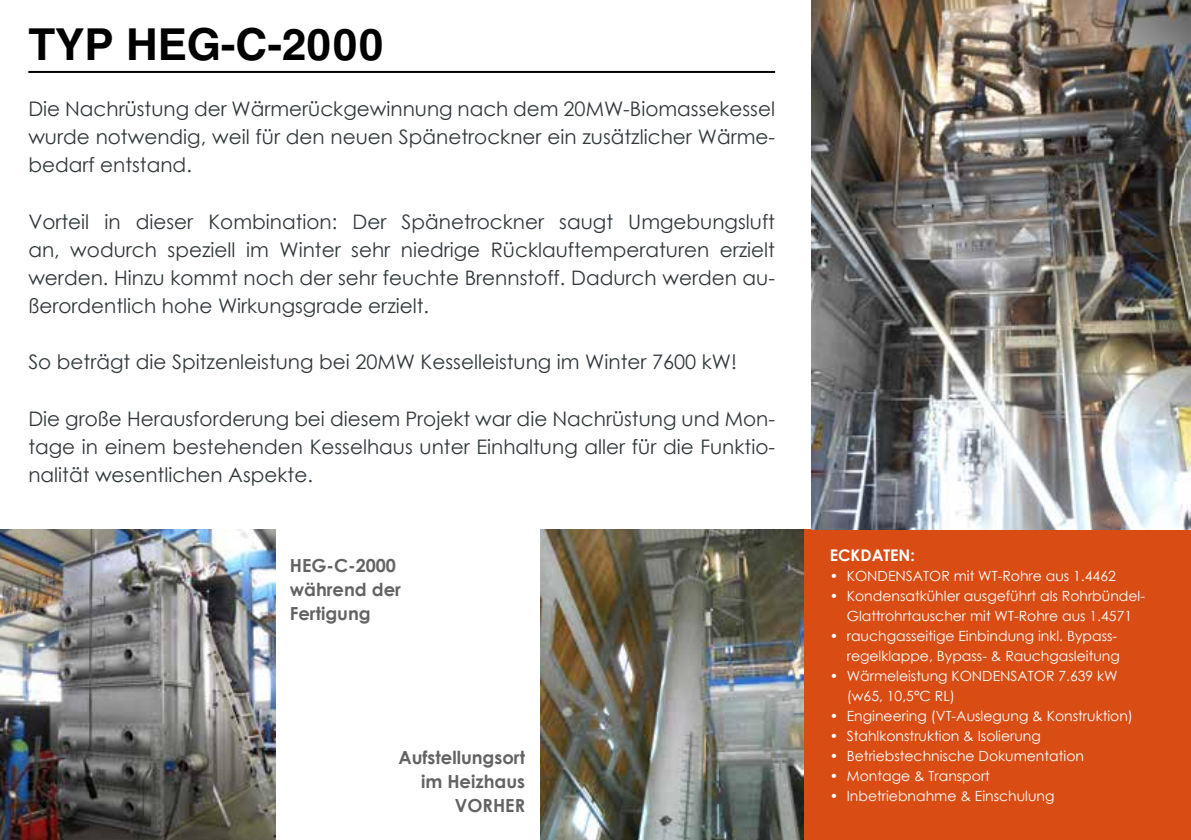
<style>
.page{position:relative;width:1191px;height:840px;background:#fff}
.page>*{position:absolute;margin:0;border:0;box-sizing:border-box;transform-origin:0 0}
.t1{font:700 44px "Helvetica LT Std";color:#000}
.t2{font:20px/28px "Century Gothic";color:#30383b;text-align:justify}
.t3{font:700 18px/24px "Century Gothic";color:#646363}
.t4{font:700 16px "Century Gothic";color:#fff}
.t5{font:14px/20px "Century Gothic";color:#fff;text-align:center}
</style>
<div class="page">
<div style="left:803px;top:529px;width:388px;height:310px;background:#d94d15"></div>
<img style="left:811px;top:0;width:380px;height:529px">
<img style="left:540px;top:529px;width:263px;height:310px">
<img style="left:0;top:529px;width:275px;height:310px">
<hr style="left:28px;top:71px;width:747px;height:2px;background:#000">
<h1 class="t1" style="left:28px;top:18px;width:356px">TYP HEG-C-2000</h1>
<p class="t2" style="left:28px;top:95px;width:748px">Die Nachrüstung der Wärmerückgewinnung nach dem 20MW-Biomassekessel wurde notwendig, weil für den neuen Spänetrockner ein zusätzlicher Wärme&shy;bedarf entstand.</p>
<p class="t2" style="left:28px;top:207px;width:748px">Vorteil in dieser Kombination: Der Spänetrockner saugt Umgebungsluft an, wodurch speziell im Winter sehr niedrige Rücklauftemperaturen erzielt werden. Hinzu kommt noch der sehr feuchte Brennstoff. Dadurch werden au&shy;ßerordentlich hohe Wirkungsgrade erzielt.</p>
<p class="t2" style="left:28px;top:347px;width:710px">So beträgt die Spitzenleistung bei 20MW Kesselleistung im Winter 7600 kW!</p>
<p class="t2" style="left:28px;top:404px;width:748px">Die große Herausforderung bei diesem Projekt war die Nachrüstung und Mon&shy;tage in einem bestehenden Kesselhaus unter Einhaltung aller für die Funktio&shy;nalität wesentlichen Aspekte.</p>
<p class="t3" style="left:290px;top:552px;width:113px">HEG-C-2000 während der<br>Fertigung</p>
<p class="t3" style="left:398px;top:743px;width:128px;text-align:right">Aufstellungsort im Heizhaus<br>VORHER</p>
<p class="t4" style="left:829px;top:542px;width:87px">ECKDATEN:</p>
<p class="t5" style="left:829px;top:565px;width:287px">• KONDENSATOR mit WT-Rohre aus 1.4462</p>
<p class="t5" style="left:829px;top:585px;width:317px">• Kondensatkühler ausgeführt als Rohrbündel-<br>Glattrohrtauscher mit WT-Rohre aus 1.4571</p>
<p class="t5" style="left:829px;top:625px;width:292px;text-align:right">• rauchgasseitige Einbindung inkl. Bypass&shy;regelklappe, Bypass- &amp; Rauchgasleitung</p>
<p class="t5" style="left:846px;top:665px;width:272px;text-align:left;text-indent:-17px">• Wärmeleistung KONDENSATOR 7.639 kW (w65, 10,5°C RL)</p>
<p class="t5" style="left:829px;top:705px;width:305px">• Engineering (VT-Auslegung &amp; Konstruktion)</p>
<p class="t5" style="left:829px;top:725px;width:213px">• Stahlkonstruktion &amp; Isolierung</p>
<p class="t5" style="left:829px;top:745px;width:256px">• Betriebstechnische Dokumentation</p>
<p class="t5" style="left:829px;top:765px;width:162px">• Montage &amp; Transport</p>
<p class="t5" style="left:829px;top:785px;width:226px">• Inbetriebnahme &amp; Einschulung</p>
</div>
